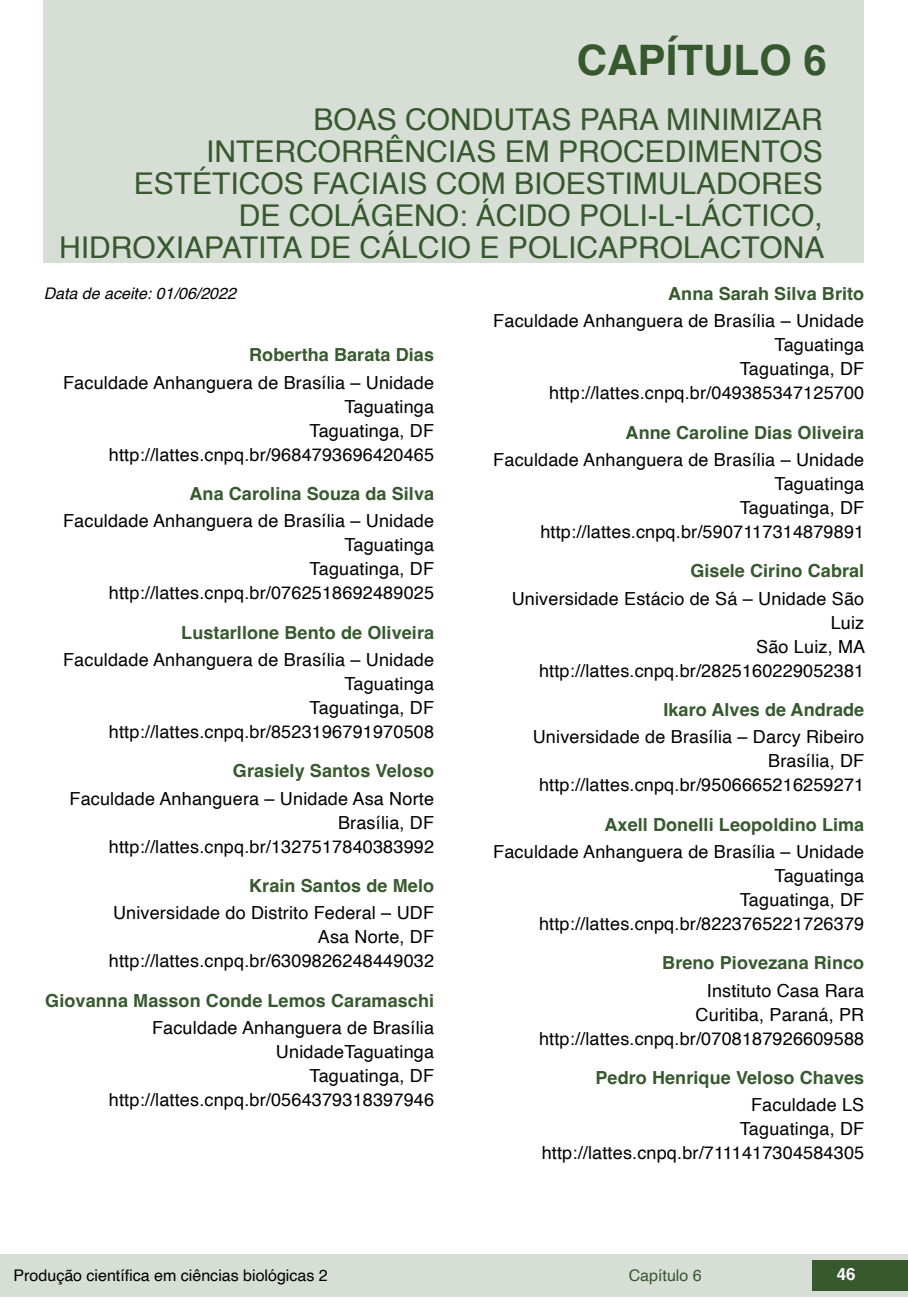
<style>
.page{position:relative;width:908px;height:1304px;background:#fff}
.page>*{position:absolute;margin:0;border:0;box-sizing:border-box;transform-origin:0 0}
.t1{font:700 42px "Helvetica";color:#36592e}
.t2{font:30px/32px "Helvetica";color:#36592e;text-align:right}
.t3{font:18px/24px "Helvetica";letter-spacing:.01em;color:#000;text-align:right}
.t4{font:700 18px "Helvetica";letter-spacing:.005em;color:#36592e}
.t5{font:700 16.8px "Helvetica";color:#fff}
.t6{font:16px "Helvetica";color:#000}
.t7{font:italic 16px "Helvetica";color:#000}
.t8{font:16px "Helvetica";color:#36592e}
</style>
<div class="page">
<div style="left:0;top:1254px;width:906px;height:43px;background:#d7ded5"></div>
<div style="left:812px;top:1261px;width:95px;height:30px;background:#36592e"></div>
<div style="left:44px;top:0;width:819px;height:263px;background:#d7ded5"></div>
<h1 class="t1" style="left:576px;top:35px;width:251px">CAPÍTULO 6</h1>
<h2 class="t2" style="left:59px;top:104px;width:766px">BOAS CONDUTAS PARA MINIMIZAR INTERCORRÊNCIAS EM PROCEDIMENTOS ESTÉTICOS FACIAIS COM BIOESTIMULADORES<br>DE COLÁGENO: ÁCIDO POLI-L-LÁCTICO, HIDROXIAPATITA DE CÁLCIO E POLICAPROLACTONA</h2>
<p class="t7" style="left:44px;top:280px;width:194px">Data de aceite: 01/06/2022</p>
<p class="t4" style="left:249px;top:344px;width:186px">Robertha Barata Dias</p>
<p class="t3" style="left:63px;top:371px;width:372px">Faculdade Anhanguera de Brasília – Unidade<br>Taguatinga<br>Taguatinga, DF http://lattes.cnpq.br/9684793696420465</p>
<p class="t4" style="left:189px;top:483px;width:246px">Ana Carolina Souza da Silva</p>
<p class="t3" style="left:63px;top:510px;width:372px">Faculdade Anhanguera de Brasília – Unidade<br>Taguatinga<br>Taguatinga, DF http://lattes.cnpq.br/0762518692489025</p>
<p class="t4" style="left:181px;top:621px;width:254px">Lustarllone Bento de Oliveira</p>
<p class="t3" style="left:63px;top:648px;width:372px">Faculdade Anhanguera de Brasília – Unidade<br>Taguatinga<br>Taguatinga, DF http://lattes.cnpq.br/8523196791970508</p>
<p class="t4" style="left:233px;top:760px;width:202px">Grasiely Santos Veloso</p>
<p class="t3" style="left:69px;top:787px;width:366px">Faculdade Anhanguera – Unidade Asa Norte<br>Brasília, DF http://lattes.cnpq.br/1327517840383992</p>
<p class="t4" style="left:249px;top:875px;width:186px">Krain Santos de Melo</p>
<p class="t3" style="left:109px;top:902px;width:326px">Universidade do Distrito Federal – UDF<br>Asa Norte, DF http://lattes.cnpq.br/6309826248449032</p>
<p class="t4" style="left:45px;top:989px;width:390px">Giovanna Masson Conde Lemos Caramaschi</p>
<p class="t3" style="left:109px;top:1016px;width:326px">Faculdade Anhanguera de Brasília<br>UnidadeTaguatinga<br>Taguatinga, DF http://lattes.cnpq.br/0564379318397946</p>
<p class="t4" style="left:668px;top:283px;width:197px">Anna Sarah Silva Brito</p>
<p class="t3" style="left:493px;top:310px;width:372px">Faculdade Anhanguera de Brasília – Unidade<br>Taguatinga<br>Taguatinga, DF http://lattes.cnpq.br/049385347125700</p>
<p class="t4" style="left:625px;top:421px;width:240px">Anne Caroline Dias Oliveira</p>
<p class="t3" style="left:493px;top:448px;width:372px">Faculdade Anhanguera de Brasília – Unidade<br>Taguatinga<br>Taguatinga, DF http://lattes.cnpq.br/5907117314879891</p>
<p class="t4" style="left:690px;top:560px;width:175px">Gisele Cirino Cabral</p>
<p class="t3" style="left:511px;top:587px;width:355px">Universidade Estácio de Sá – Unidade São<br>Luiz<br>São Luiz, MA http://lattes.cnpq.br/2825160229052381</p>
<p class="t4" style="left:663px;top:699px;width:202px">Ikaro Alves de Andrade</p>
<p class="t3" style="left:532px;top:726px;width:333px">Universidade de Brasília – Darcy Ribeiro<br>Brasília, DF http://lattes.cnpq.br/9506665216259271</p>
<p class="t4" style="left:604px;top:813px;width:261px">Axell Donelli Leopoldino Lima</p>
<p class="t3" style="left:493px;top:840px;width:372px">Faculdade Anhanguera de Brasília – Unidade<br>Taguatinga<br>Taguatinga, DF http://lattes.cnpq.br/8223765221726379</p>
<p class="t4" style="left:662px;top:952px;width:203px">Breno Piovezana Rinco</p>
<p class="t3" style="left:539px;top:979px;width:326px">Instituto Casa Rara<br>Curitiba, Paraná, PR http://lattes.cnpq.br/0708187926609588</p>
<p class="t4" style="left:595px;top:1067px;width:270px">Pedro Henrique Veloso Chaves</p>
<p class="t3" style="left:541px;top:1093px;width:324px">Faculdade LS<br>Taguatinga, DF http://lattes.cnpq.br/7111417304584305</p>
<p class="t6" style="left:14px;top:1263px;width:315px">Produção científica em ciências biológicas 2</p>
<p class="t8" style="left:628px;top:1263px;width:74px">Capítulo 6</p>
<p class="t5" style="left:836px;top:1264px;width:20px">46</p>
</div>
